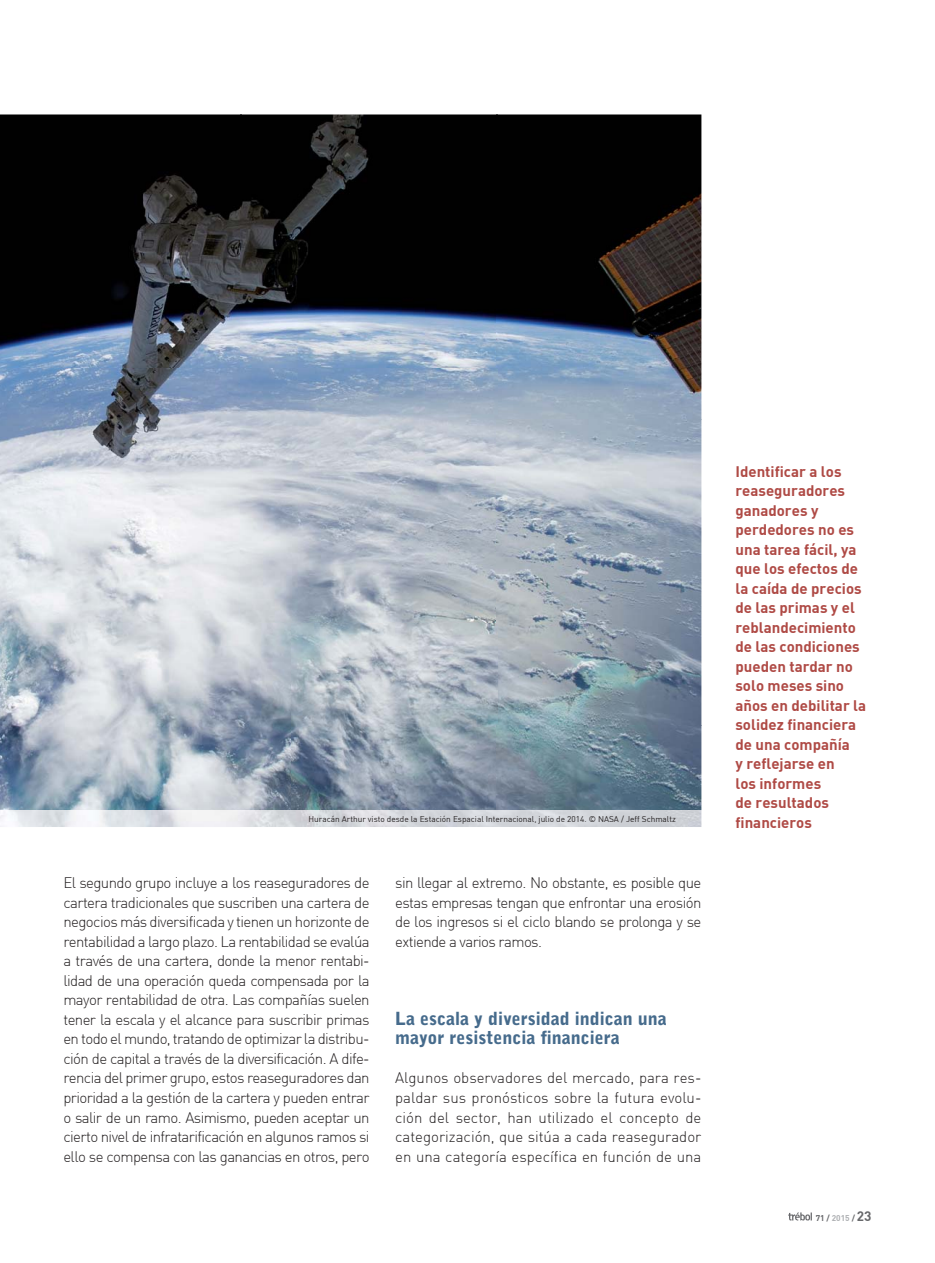
<style>
.page{position:relative;width:935px;height:1263px;background:#fff}
.page>*{position:absolute;margin:0;border:0;box-sizing:border-box;transform-origin:0 0}
.t1{font:900 18px/19.5px "Bell Gothic Std";color:#466b8c}
.t2{font:300 15px/19.5px "DIN";letter-spacing:-.04em;color:#231f20;text-align:justify}
.t3{font:700 15px/19.5px "DIN";color:#af4a45}
.t4{font:8.25px "DIN";color:#231f20}
.t5{font:700 8.25px "DIN";color:#67686b}
.s1{color:#aeb0b3}
.s2{font-size:13.5px}
</style>
<div class="page">
<svg style="left:788px;top:1212px;width:24px;height:8px"></svg>
<img style="left:0;top:114px;width:701px;height:695px">
<img style="left:0;top:809px;width:701px;height:17px">
<p class="t4" style="left:308px;top:813px;width:369px">Huracán Arthur visto desde la Estación Espacial Internacional, julio de 2014. © NASA / Jeff Schmaltz</p>
<p class="t2" style="left:63px;top:873px;width:308px">El segundo grupo incluye a los reaseguradores de cartera tradicionales que suscriben una cartera de negocios más diversificada y tienen un horizonte de rentabilidad a largo plazo. La rentabilidad se evalúa a través de una cartera, donde la menor rentabi&shy;lidad de una operación queda compensada por la mayor rentabilidad de otra. Las compañías suelen tener la escala y el alcance para suscribir primas en todo el mundo, tratando de optimizar la distribu&shy;ción de capital a través de la diversificación. A dife&shy;rencia del primer grupo, estos reaseguradores dan prioridad a la gestión de la cartera y pueden entrar o salir de un ramo. Asimismo, pueden aceptar un cierto nivel de infratarificación en algunos ramos si ello se compensa con las ganancias en otros, pero</p>
<p class="t2" style="left:395px;top:873px;width:308px">sin llegar al extremo. No obstante, es posible que estas empresas tengan que enfrontar una erosión de los ingresos si el ciclo blando se prolonga y se extiende a varios ramos.</p>
<p class="t1" style="left:395px;top:1009px;width:273px">La escala y diversidad indican una mayor resistencia financiera</p>
<p class="t2" style="left:395px;top:1068px;width:308px">Algunos observadores del mercado, para res&shy;paldar sus pronósticos sobre la futura evolu&shy;ción del sector, han utilizado el concepto de categorización, que sitúa a cada reasegurador en una categoría específica en función de una</p>
<p class="t3" style="left:735px;top:461px;width:132px">Identificar a los reaseguradores ganadores y perdedores no es una tarea fácil, ya que los efectos de la caída de precios de las primas y el reblandecimiento de las condiciones pueden tardar no solo meses sino años en debilitar la solidez financiera de una compañía<br>y reflejarse en<br>los informes<br>de resultados financieros</p>
<p class="t5" style="left:815px;top:1211px;width:57px">71 / <span class="s1">2015</span> / <span class="s2">23</span></p>
</div>
